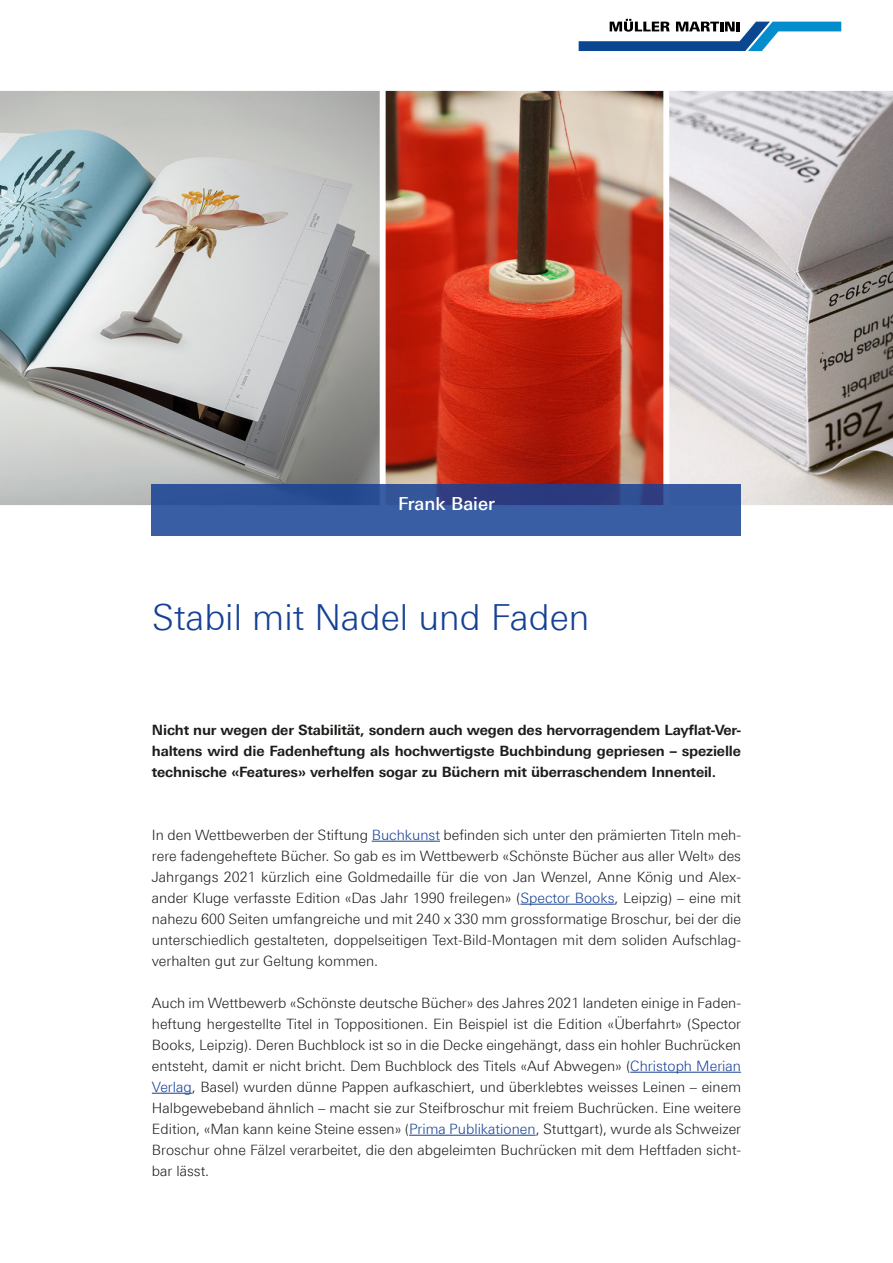
<style>
.page{position:relative;width:893px;height:1263px;background:#fff}
.page>*{position:absolute;margin:0;border:0;box-sizing:border-box;transform-origin:0 0}
.t1{font:300 36px "Linotype Univers 330";color:#164194}
.t2{font:500 18px "Linotype Univers 530";color:#fff}
.t3{font:300 14.25px/21px "Linotype Univers 330";color:#1d1d1b;text-align:justify}
.t4{font:700 14.25px/21px "Linotype Univers 630";letter-spacing:-.01em;color:#1d1d1b;text-align:justify}
.s1{color:#164194}
</style>
<div class="page">
<img style="left:0;top:90px;width:893px;height:420px">
<svg style="left:579px;top:19px;width:262px;height:32px"></svg>
<svg style="left:152px;top:485px;width:589px;height:51px;background:#34569b"></svg>
<hr style="left:372px;top:841px;width:68px;height:1px;background:#164194">
<hr style="left:520px;top:904px;width:94px;height:1px;background:#164194">
<hr style="left:630px;top:1072px;width:111px;height:1px;background:#164194">
<hr style="left:152px;top:1093px;width:40px;height:1px;background:#164194">
<hr style="left:409px;top:1135px;width:127px;height:1px;background:#164194">
<p class="t2" style="left:398px;top:493px;width:98px">Frank Baier</p>
<h1 class="t1" style="left:152px;top:596px;width:439px">Stabil mit Nadel und Faden</h1>
<p class="t4" style="left:152px;top:719px;width:591px">Nicht nur wegen der Stabilität, sondern auch wegen des hervorragendem Layflat-Ver&shy;haltens wird die Fadenheftung als hochwertigste Buchbindung gepriesen – spezielle technische «Features» verhelfen sogar zu Büchern mit überraschendem Innenteil.</p>
<p class="t3" style="left:152px;top:824px;width:591px">In den Wettbewerben der Stiftung <span class="s1">Buchkunst</span> befinden sich unter den prämierten Titeln meh&shy;rere fadengeheftete Bücher. So gab es im Wettbewerb «Schönste Bücher aus aller Welt» des Jahrgangs 2021 kürzlich eine Goldmedaille für die von Jan Wenzel, Anne König und Alex&shy;ander Kluge verfasste Edition «Das Jahr 1990 freilegen» (<span class="s1">Spector Books</span>, Leipzig) – eine mit nahezu 600 Seiten umfangreiche und mit 240 x 330 mm grossformatige Broschur, bei der die unterschiedlich gestalteten, doppelseitigen Text-Bild-Montagen mit dem soliden Aufschlag&shy;verhalten gut zur Geltung kommen.</p>
<p class="t3" style="left:152px;top:992px;width:591px">Auch im Wettbewerb «Schönste deutsche Bücher» des Jahres 2021 landeten einige in Faden&shy;heftung hergestellte Titel in Toppositionen. Ein Beispiel ist die Edition «Überfahrt» (Spector Books, Leipzig). Deren Buchblock ist so in die Decke eingehängt, dass ein hohler Buchrücken entsteht, damit er nicht bricht. Dem Buchblock des Titels «Auf Abwegen» (<span class="s1">Christoph Merian Verlag</span>, Basel) wurden dünne Pappen aufkaschiert, und überklebtes weisses Leinen – einem Halbgewebeband ähnlich – macht sie zur Steifbroschur mit freiem Buchrücken. Eine weitere Edition, «Man kann keine Steine essen» (<span class="s1">Prima Publikationen</span>, Stuttgart), wurde als Schweizer Broschur ohne Fälzel verarbeitet, die den abgeleimten Buchrücken mit dem Heftfaden sicht&shy;bar lässt.</p>
</div>
